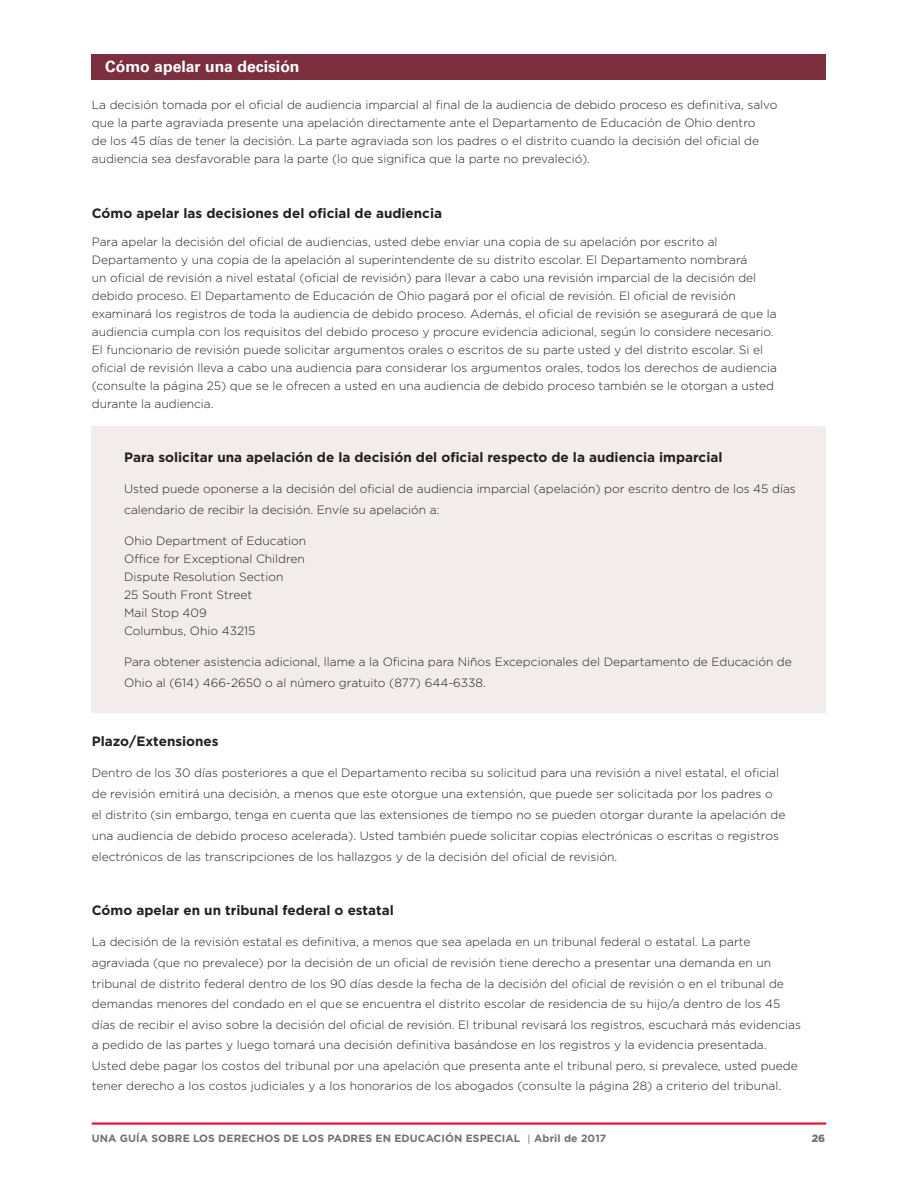
<style>
.page{position:relative;width:918px;height:1188px;background:#fff}
.page>*{position:absolute;margin:0;border:0;box-sizing:border-box;transform-origin:0 0}
.t1{font:700 15.75px "Univers LT Std";color:#fff}
.t2{font:700 13.5px "Gotham";color:#231f20}
.BOD{font:300 12px/18px "Gotham";color:#231f20}
.t3{font:700 10.5px "Gotham";letter-spacing:.01em;color:#717074}
.t4{font:900 10.5px "Gotham";color:#717074}
.s1{font-weight:300;font-size:13.5px}
</style>
<div class="page">
<hr style="left:92px;top:1122px;width:734px;height:3px;background:#e51836">
<div style="left:92px;top:427px;width:734px;height:286px;background:#f2ecec"></div>
<div style="left:92px;top:54px;width:734px;height:26px;background:#7b2f3e"></div>
<p class="t1" style="left:105px;top:58px;width:196px">Cómo apelar una decisión</p>
<p class="BOD" style="left:92px;top:95px;width:687px">La decisión tomada por el oficial de audiencia imparcial al final de la audiencia de debido proceso es definitiva, salvo que la parte agraviada presente una apelación directamente ante el Departamento de Educación de Ohio dentro<br>de los 45 días de tener la decisión. La parte agraviada son los padres o el distrito cuando la decisión del oficial de audiencia sea desfavorable para la parte (lo que significa que la parte no prevaleció).</p>
<p class="t2" style="left:92px;top:204px;width:352px">Cómo apelar las decisiones del oficial de audiencia</p>
<p class="BOD" style="left:92px;top:232px;width:687px">Para apelar la decisión del oficial de audiencias, usted debe enviar una copia de su apelación por escrito al Departamento y una copia de la apelación al superintendente de su distrito escolar. El Departamento nombrará<br>un oficial de revisión a nivel estatal (oficial de revisión) para llevar a cabo una revisión imparcial de la decisión del debido proceso. El Departamento de Educación de Ohio pagará por el oficial de revisión. El oficial de revisión examinará los registros de toda la audiencia de debido proceso. Además, el oficial de revisión se asegurará de que la audiencia cumpla con los requisitos del debido proceso y procure evidencia adicional, según lo considere necesario.<br>El funcionario de revisión puede solicitar argumentos orales o escritos de su parte usted y del distrito escolar. Si el oficial de revisión lleva a cabo una audiencia para considerar los argumentos orales, todos los derechos de audiencia</p>
<p class="BOD" style="left:92px;top:376px;width:684px">(consulte la página 25) que se le ofrecen a usted en una audiencia de debido proceso también se le otorgan a usted</p>
<p class="BOD" style="left:92px;top:394px;width:123px">durante la audiencia.</p>
<p class="t2" style="left:124px;top:449px;width:600px">Para solicitar una apelación de la decisión del oficial respecto de la audiencia imparcial</p>
<p class="BOD" style="left:124px;top:478px;width:673px;line-height:21px">Usted puede oponerse a la decisión del oficial de audiencia imparcial (apelación) por escrito dentro de los 45 días calendario de recibir la decisión. Envíe su apelación a:</p>
<p class="BOD" style="left:124px;top:532px;width:184px">Ohio Department of Education<br>Office for Exceptional Children<br>Dispute Resolution Section<br>25 South Front Street<br>Mail Stop 409<br>Columbus, Ohio 43215</p>
<p class="BOD" style="left:124px;top:651px;width:669px;line-height:21px">Para obtener asistencia adicional, llame a la Oficina para Niños Excepcionales del Departamento de Educación de<br>Ohio al (614) 466-2650 o al número gratuito (877) 644-6338.</p>
<p class="t2" style="left:92px;top:732px;width:128px">Plazo/Extensiones</p>
<p class="BOD" style="left:92px;top:762px;width:695px;line-height:21px">Dentro de los 30 días posteriores a que el Departamento reciba su solicitud para una revisión a nivel estatal, el oficial de revisión emitirá una decisión, a menos que este otorgue una extensión, que puede ser solicitada por los padres o el distrito (sin embargo, tenga en cuenta que las extensiones de tiempo no se pueden otorgar durante la apelación de una audiencia de debido proceso acelerada). Usted también puede solicitar copias electrónicas o escritas o registros electrónicos de las transcripciones de los hallazgos y de la decisión del oficial de revisión.</p>
<p class="t2" style="left:92px;top:902px;width:303px">Cómo apelar en un tribunal federal o estatal</p>
<p class="BOD" style="left:92px;top:931px;width:711px;line-height:20.5px">La decisión de la revisión estatal es definitiva, a menos que sea apelada en un tribunal federal o estatal. La parte agraviada (que no prevalece) por la decisión de un oficial de revisión tiene derecho a presentar una demanda en un tribunal de distrito federal dentro de los 90 días desde la fecha de la decisión del oficial de revisión o en el tribunal de demandas menores del condado en el que se encuentra el distrito escolar de residencia de su hijo/a dentro de los 45 días de recibir el aviso sobre la decisión del oficial de revisión. El tribunal revisará los registros, escuchará más evidencias a pedido de las partes y luego tomará una decisión definitiva basándose en los registros y la evidencia presentada.<br>Usted debe pagar los costos del tribunal por una apelación que presenta ante el tribunal pero, si prevalece, usted puede tener derecho a los costos judiciales y a los honorarios de los abogados (consulte la página 28) a criterio del tribunal.</p>
<p class="t3" style="left:92px;top:1132px;width:516px">UNA GUÍA SOBRE LOS DERECHOS DE LOS PADRES EN EDUCACIÓN ESPECIAL <span class="s1">I</span> Abril de 2017</p>
<p class="t4" style="left:812px;top:1131px;width:15px">26</p>
</div>
